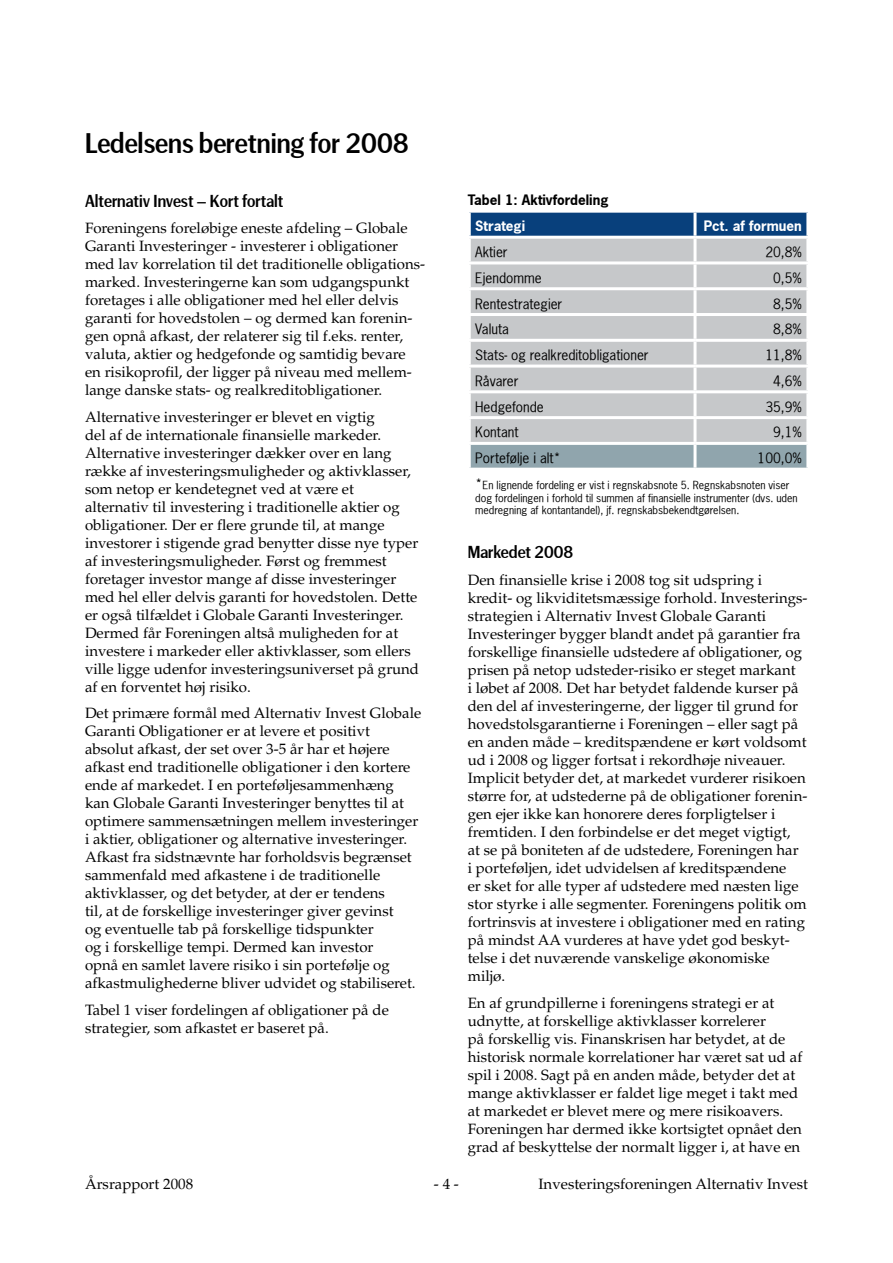
<style>
.page{position:relative;width:893px;height:1263px;background:#fff}
.page>*{position:absolute;margin:0;border:0;box-sizing:border-box;transform-origin:0 0}
.t1{font:27px "SEB Basic Demi";color:#000}
.t2{font:16.5px "SEB Basic Demi";color:#000}
.t3{font:15px/18px "Palatino";color:#000}
.t4{font:13.5px "News Gothic";color:#000}
.t5{font:700 13.5px "News Gothic";color:#000}
.t6{font:700 13.5px "News Gothic";color:#fff}
.t7{font:10.5px/12.6px "News Gothic";color:#000}
.s1{font-size:13.5px}
</style>
<div class="page">
<div style="left:471px;top:213px;width:335px;height:23px;background:#08407c"></div>
<div style="left:471px;top:239px;width:335px;height:203px;background:#c6c8ca"></div>
<div style="left:471px;top:445px;width:335px;height:23px;background:#90a5ad"></div>
<hr style="left:693px;top:213px;width:3px;height:23px;background:#fff">
<hr style="left:693px;top:239px;width:3px;height:22px;background:#fff">
<hr style="left:468px;top:261px;width:227px;height:3px;background:#fff">
<hr style="left:695px;top:261px;width:114px;height:3px;background:#fff">
<hr style="left:693px;top:264px;width:3px;height:23px;background:#fff">
<hr style="left:468px;top:287px;width:227px;height:3px;background:#fff">
<hr style="left:695px;top:287px;width:114px;height:3px;background:#fff">
<hr style="left:693px;top:290px;width:3px;height:23px;background:#fff">
<hr style="left:468px;top:313px;width:227px;height:3px;background:#fff">
<hr style="left:695px;top:313px;width:114px;height:3px;background:#fff">
<hr style="left:693px;top:316px;width:3px;height:23px;background:#fff">
<hr style="left:468px;top:339px;width:227px;height:3px;background:#fff">
<hr style="left:695px;top:339px;width:114px;height:3px;background:#fff">
<hr style="left:693px;top:342px;width:3px;height:23px;background:#fff">
<hr style="left:468px;top:365px;width:227px;height:3px;background:#fff">
<hr style="left:695px;top:365px;width:114px;height:3px;background:#fff">
<hr style="left:693px;top:368px;width:3px;height:22px;background:#fff">
<hr style="left:468px;top:390px;width:227px;height:3px;background:#fff">
<hr style="left:695px;top:390px;width:114px;height:3px;background:#fff">
<hr style="left:693px;top:393px;width:3px;height:23px;background:#fff">
<hr style="left:468px;top:416px;width:227px;height:3px;background:#fff">
<hr style="left:695px;top:416px;width:114px;height:3px;background:#fff">
<hr style="left:693px;top:419px;width:3px;height:23px;background:#fff">
<hr style="left:693px;top:445px;width:3px;height:23px;background:#fff">
<h1 class="t1" style="left:85px;top:128px;width:325px">Ledelsens beretning for 2008</h1>
<p class="t2" style="left:85px;top:191px;width:200px">Alternativ Invest – Kort fortalt</p>
<p class="t3" style="left:85px;top:219px;width:342px">Foreningens foreløbige eneste afdeling – Globale Garanti Investeringer - investerer i obligationer med lav korrelation til det traditionelle obligations&shy;marked. Investeringerne kan som udgangspunkt foretages i alle obligationer med hel eller delvis garanti for hovedstolen – og dermed kan forenin&shy;gen opnå afkast, der relaterer sig til f.eks. renter, valuta, aktier og hedgefonde og samtidig bevare en risikoprofil, der ligger på niveau med mellem&shy;lange danske stats- og realkreditobligationer.</p>
<p class="t3" style="left:85px;top:408px;width:336px">Alternative investeringer er blevet en vigtig<br>del af de internationale finansielle markeder.<br>Alternative investeringer dækker over en lang række af investeringsmuligheder og aktivklasser, som netop er kendetegnet ved at være et alternativ til investering i traditionelle aktier og obligationer. Der er flere grunde til, at mange investorer i stigende grad benytter disse nye typer af investeringsmuligheder. Først og fremmest foretager investor mange af disse investeringer med hel eller delvis garanti for hovedstolen. Dette er også tilfældet i Globale Garanti Investeringer.<br>Dermed får Foreningen altså muligheden for at investere i markeder eller aktivklasser, som ellers ville ligge udenfor investeringsuniverset på grund af en forventet høj risiko.</p>
<p class="t3" style="left:85px;top:704px;width:338px">Det primære formål med Alternativ Invest Globale Garanti Obligationer er at levere et positivt absolut afkast, der set over 3-5 år har et højere afkast end traditionelle obligationer i den kortere ende af markedet. I en porteføljesammenhæng kan Globale Garanti Investeringer benyttes til at optimere sammensætningen mellem investeringer i aktier, obligationer og alternative investeringer.<br>Afkast fra sidstnævnte har forholdsvis begrænset sammenfald med afkastene i de traditionelle aktivklasser, og det betyder, at der er tendens<br>til, at de forskellige investeringer giver gevinst<br>og eventuelle tab på forskellige tidspunkter<br>og i forskellige tempi. Dermed kan investor<br>opnå en samlet lavere risiko i sin portefølje og afkastmulighederne bliver udvidet og stabiliseret.</p>
<p class="t3" style="left:85px;top:1001px;width:305px">Tabel 1 viser fordelingen af obligationer på de strategier, som afkastet er baseret på.</p>
<p class="t5" style="left:468px;top:191px;width:142px">Tabel 1: Aktivfordeling</p>
<p class="t6" style="left:475px;top:217px;width:51px">Strategi</p>
<p class="t6" style="left:704px;top:217px;width:100px">Pct. af formuen</p>
<p class="t4" style="left:475px;top:243px;width:34px">Aktier</p>
<p class="t4" style="left:765px;top:243px;width:38px">20,8%</p>
<p class="t4" style="left:475px;top:269px;width:68px">Ejendomme</p>
<p class="t4" style="left:773px;top:269px;width:30px">0,5%</p>
<p class="t4" style="left:475px;top:295px;width:89px">Rentestrategier</p>
<p class="t4" style="left:773px;top:295px;width:30px">8,5%</p>
<p class="t4" style="left:475px;top:320px;width:35px">Valuta</p>
<p class="t4" style="left:773px;top:320px;width:30px">8,8%</p>
<p class="t4" style="left:475px;top:346px;width:175px">Stats- og realkreditobligationer</p>
<p class="t4" style="left:765px;top:346px;width:38px">11,8%</p>
<p class="t4" style="left:475px;top:372px;width:45px">Råvarer</p>
<p class="t4" style="left:773px;top:372px;width:30px">4,6%</p>
<p class="t4" style="left:475px;top:398px;width:70px">Hedgefonde</p>
<p class="t4" style="left:765px;top:398px;width:38px">35,9%</p>
<p class="t4" style="left:475px;top:424px;width:45px">Kontant</p>
<p class="t4" style="left:773px;top:424px;width:30px">9,1%</p>
<p class="t4" style="left:475px;top:449px;width:87px">Portefølje i alt*</p>
<p class="t4" style="left:757px;top:449px;width:46px">100,0%</p>
<p class="t7" style="left:475px;top:479px;width:324px"><span class="s1">*</span>En lignende fordeling er vist i regnskabsnote 5. Regnskabsnoten viser dog fordelingen i forhold til summen af finansielle instrumenter (dvs. uden medregning af kontantandel), jf. regnskabsbekendtgørelsen.</p>
<p class="t2" style="left:468px;top:543px;width:107px">Markedet 2008</p>
<p class="t3" style="left:468px;top:571px;width:341px">Den finansielle krise i 2008 tog sit udspring i kredit- og likviditetsmæssige forhold. Investerings&shy;strategien i Alternativ Invest Globale Garanti Investeringer bygger blandt andet på garantier fra forskellige finansielle udstedere af obligationer, og prisen på netop udsteder-risiko er steget markant<br>i løbet af 2008. Det har betydet faldende kurser på den del af investeringerne, der ligger til grund for hovedstolsgarantierne i Foreningen – eller sagt på en anden måde – kreditspændene er kørt voldsomt ud i 2008 og ligger fortsat i rekordhøje niveauer.<br>Implicit betyder det, at markedet vurderer risikoen større for, at udstederne på de obligationer forenin&shy;gen ejer ikke kan honorere deres forpligtelser i fremtiden. I den forbindelse er det meget vigtigt,<br>at se på boniteten af de udstedere, Foreningen har<br>i porteføljen, idet udvidelsen af kreditspændene<br>er sket for alle typer af udstedere med næsten lige stor styrke i alle segmenter. Foreningens politik om fortrinsvis at investere i obligationer med en rating på mindst AA vurderes at have ydet god beskyt&shy;telse i det nuværende vanskelige økonomiske miljø.</p>
<p class="t3" style="left:468px;top:994px;width:336px">En af grundpillerne i foreningens strategi er at udnytte, at forskellige aktivklasser korrelerer<br>på forskellig vis. Finanskrisen har betydet, at de historisk normale korrelationer har været sat ud af spil i 2008. Sagt på en anden måde, betyder det at mange aktivklasser er faldet lige meget i takt med at markedet er blevet mere og mere risikoavers.<br>Foreningen har dermed ikke kortsigtet opnået den grad af beskyttelse der normalt ligger i, at have en</p>
<p class="t3" style="left:85px;top:1175px;width:110px">Årsrapport 2008</p>
<p class="t3" style="left:434px;top:1175px;width:26px">- 4 -</p>
<p class="t3" style="left:539px;top:1175px;width:271px">Investeringsforeningen Alternativ Invest</p>
</div>
